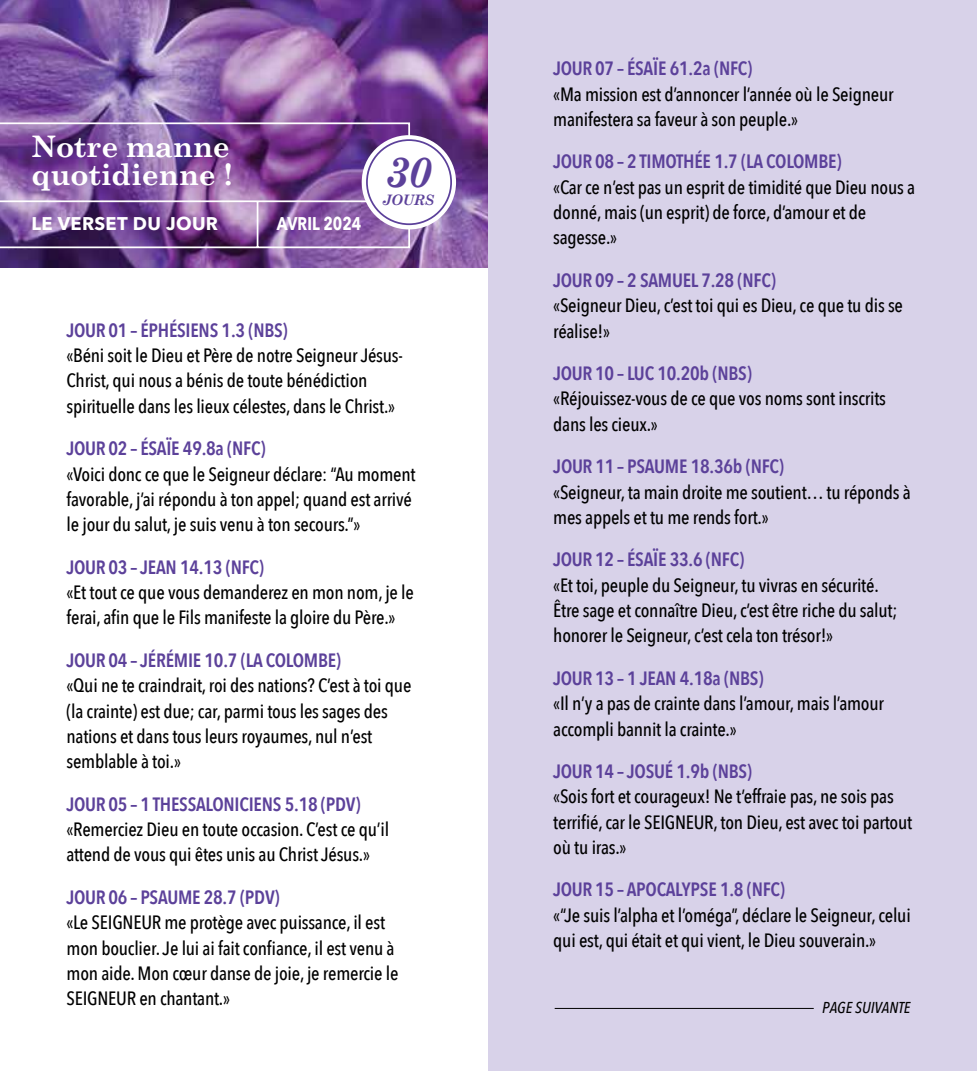
<style>
.page{position:relative;width:977px;height:1071px;background:#fff}
.page>*{position:absolute;margin:0;border:0;box-sizing:border-box;transform-origin:0 0}
.t1{font:italic 700 42px "Century Schoolbook";color:#5c419a}
.t2{font:700 29.75px/28px "Century Schoolbook";letter-spacing:-.01em;color:#fff}
.t3{font:500 19.25px/25.4px "Avenir Next Condensed";letter-spacing:-.01em;color:#000}
.t4{font:600 19.25px "Avenir Next Condensed";letter-spacing:-.01em;color:#5c419a}
.t5{font:700 18.38px "Avenir Next";letter-spacing:.015em;color:#fff}
.t6{font:700 18.38px "Avenir Next";letter-spacing:.015em;color:#fff;scale:.8 1}
.t7{font:italic 500 15.75px "Avenir Next Condensed";color:#000}
.t8{font:italic 700 14.35px "Century Schoolbook";letter-spacing:-.01em;color:#5c419a;scale:.95 1}
</style>
<div class="page">
<img style="left:0;top:0;width:488px;height:268px">
<div style="left:488px;top:0;width:488px;height:1071px;background:#d8d2e9"></div>
<img style="left:0;top:122px;width:411px;height:127px">
<div style="left:362px;top:135px;width:94px;height:94px;background:#fff;border-radius:50%"></div>
<div style="left:366px;top:139px;width:86px;height:86px;border:2px solid #5c419a;border-radius:50%"></div>
<hr style="left:554px;top:1008px;width:259px;height:1px;background:#000">
<h2 class="t2" style="left:32px;top:132px;width:203px">Notre manne quotidienne !</h2>
<p class="t5" style="left:32px;top:208px;width:188px">LE VERSET DU JOUR</p>
<p class="t6" style="left:277px;top:208px;width:107px">AVRIL 2024</p>
<h1 class="t1" style="left:385px;top:145px;width:48px">30</h1>
<p class="t8" style="left:382px;top:191px;width:56px">JOURS</p>
<p class="t4" style="left:66px;top:313px;width:223px">JOUR 01 – ÉPHÉSIENS 1.3 (NBS)</p>
<p class="t3" style="left:66px;top:343px;width:338px">«Béni soit le Dieu et Père de notre Seigneur Jésus-<br>Christ, qui nous a bénis de toute bénédiction spirituelle dans les lieux célestes, dans le Christ.»</p>
<p class="t4" style="left:66px;top:432px;width:200px">JOUR 02 – ÉSAÏE 49.8a (NFC)</p>
<p class="t3" style="left:66px;top:461px;width:350px">«Voici donc ce que le Seigneur déclare: “Au moment favorable, j’ai répondu à ton appel; quand est arrivé le jour du salut, je suis venu à ton secours.”»</p>
<p class="t4" style="left:66px;top:550px;width:199px">JOUR 03 – JEAN 14.13 (NFC)</p>
<p class="t3" style="left:66px;top:580px;width:349px">«Et tout ce que vous demanderez en mon nom, je le ferai, afin que le Fils manifeste la gloire du Père.»</p>
<p class="t4" style="left:66px;top:643px;width:276px">JOUR 04 – JÉRÉMIE 10.7 (LA COLOMBE)</p>
<p class="t3" style="left:66px;top:673px;width:346px">«Qui ne te craindrait, roi des nations? C’est à toi que (la crainte) est due; car, parmi tous les sages des nations et dans tous leurs royaumes, nul n’est semblable à toi.»</p>
<p class="t4" style="left:66px;top:787px;width:295px">JOUR 05 – 1 THESSALONICIENS 5.18 (PDV)</p>
<p class="t3" style="left:66px;top:817px;width:324px">«Remerciez Dieu en toute occasion. C’est ce qu’il attend de vous qui êtes unis au Christ Jésus.»</p>
<p class="t4" style="left:66px;top:880px;width:215px">JOUR 06 – PSAUME 28.7 (PDV)</p>
<p class="t3" style="left:66px;top:910px;width:333px">«Le SEIGNEUR me protège avec puissance, il est mon bouclier. Je lui ai fait confiance, il est venu à mon aide. Mon cœur danse de joie, je remercie le SEIGNEUR en chantant.»</p>
<p class="t4" style="left:553px;top:52px;width:200px">JOUR 07 – ÉSAÏE 61.2a (NFC)</p>
<p class="t3" style="left:553px;top:81px;width:342px">«Ma mission est d’annoncer l’année où le Seigneur manifestera sa faveur à son peuple.»</p>
<p class="t4" style="left:553px;top:145px;width:290px">JOUR 08 – 2 TIMOTHÉE 1.7 (LA COLOMBE)</p>
<p class="t3" style="left:553px;top:174px;width:363px">«Car ce n’est pas un esprit de timidité que Dieu nous a donné, mais (un esprit) de force, d’amour et de sagesse.»</p>
<p class="t4" style="left:553px;top:264px;width:224px">JOUR 09 – 2 SAMUEL 7.28 (NFC)</p>
<p class="t3" style="left:553px;top:293px;width:351px">«Seigneur Dieu, c’est toi qui es Dieu, ce que tu dis se réalise!»</p>
<p class="t4" style="left:553px;top:357px;width:200px">JOUR 10 – LUC 10.20b (NBS)</p>
<p class="t3" style="left:553px;top:386px;width:334px">«Réjouissez-vous de ce que vos noms sont inscrits dans les cieux.»</p>
<p class="t4" style="left:553px;top:450px;width:232px">JOUR 11 – PSAUME 18.36b (NFC)</p>
<p class="t3" style="left:553px;top:479px;width:359px">«Seigneur, ta main droite me soutient… tu réponds à mes appels et tu me rends fort.»</p>
<p class="t4" style="left:553px;top:543px;width:192px">JOUR 12 – ÉSAÏE 33.6 (NFC)</p>
<p class="t3" style="left:553px;top:572px;width:345px">«Et toi, peuple du Seigneur, tu vivras en sécurité.<br>Être sage et connaître Dieu, c’est être riche du salut; honorer le Seigneur, c’est cela ton trésor!»</p>
<p class="t4" style="left:553px;top:661px;width:212px">JOUR 13 – 1 JEAN 4.18a (NBS)</p>
<p class="t3" style="left:553px;top:691px;width:332px">«Il n’y a pas de crainte dans l’amour, mais l’amour accompli bannit la crainte.»</p>
<p class="t4" style="left:553px;top:755px;width:200px">JOUR 14 – JOSUÉ 1.9b (NBS)</p>
<p class="t3" style="left:553px;top:784px;width:360px">«Sois fort et courageux! Ne t’effraie pas, ne sois pas terrifié, car le SEIGNEUR, ton Dieu, est avec toi partout où tu iras.»</p>
<p class="t4" style="left:553px;top:873px;width:233px">JOUR 15 – APOCALYPSE 1.8 (NFC)</p>
<p class="t3" style="left:553px;top:902px;width:359px">«“Je suis l’alpha et l’oméga”, déclare le Seigneur, celui qui est, qui était et qui vient, le Dieu souverain.»</p>
<p class="t7" style="left:822px;top:998px;width:90px">PAGE SUIVANTE</p>
</div>
